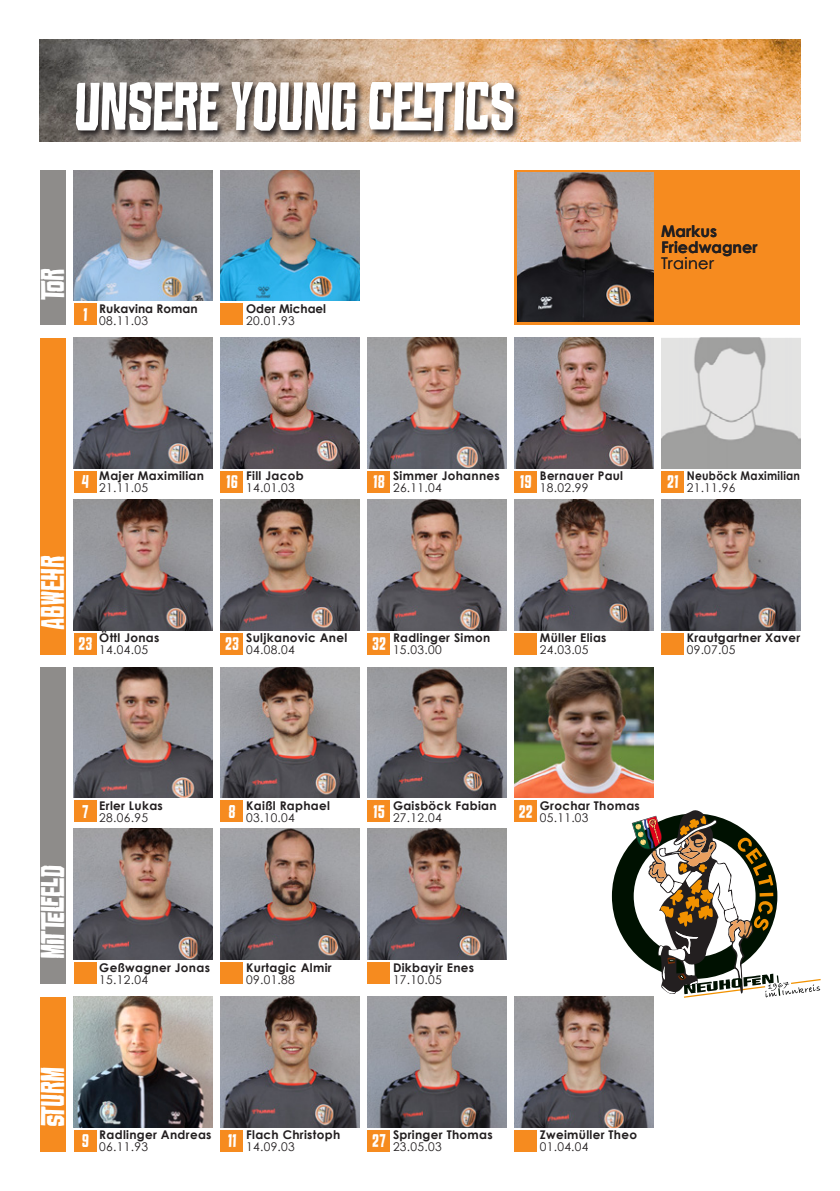
<style>
.page{position:relative;width:840px;height:1191px;background:#fff}
.page>*{position:absolute;margin:0;border:0;box-sizing:border-box;transform-origin:0 0}
.t1{font:75px "Croteau";color:#fff}
.t2{font:36px "Croteau";color:#fff}
.t3{font:20px "Croteau";letter-spacing:.025em;color:#fff}
.t4{font:700 16px/16px "Century Gothic";color:#231f20}
.t5{font:16px "Century Gothic";letter-spacing:.025em;color:#231f20}
.t6{font:700 12px "Century Gothic";letter-spacing:.025em;color:#231f20}
.t7{font:12px "Century Gothic";letter-spacing:.025em;color:#231f20}
.t8{font:700 12px "Century Gothic";color:#231f20}
.t9{font:700 12px "Century Gothic";letter-spacing:.025em;color:#231f20;scale:.9 1}
</style>
<div class="page">
<div style="left:514px;top:170px;width:285px;height:155px;background:#f68b1f"></div>
<div style="left:40px;top:170px;width:25px;height:155px;background:#8e8c8a"></div>
<img style="left:74px;top:170px;width:139px;height:130px">
<img style="left:220px;top:170px;width:139px;height:130px">
<img style="left:517px;top:173px;width:136px;height:149px">
<div style="left:74px;top:304px;width:22px;height:21px;background:#f68b1f"></div>
<div style="left:220px;top:304px;width:23px;height:21px;background:#f68b1f"></div>
<div style="left:40px;top:996px;width:25px;height:155px;background:#f68b1f"></div>
<img style="left:74px;top:996px;width:139px;height:131px">
<img style="left:220px;top:996px;width:139px;height:131px">
<img style="left:367px;top:996px;width:139px;height:131px">
<img style="left:514px;top:996px;width:139px;height:131px">
<div style="left:74px;top:1130px;width:22px;height:21px;background:#f68b1f"></div>
<div style="left:220px;top:1130px;width:23px;height:21px;background:#f68b1f"></div>
<div style="left:367px;top:1130px;width:23px;height:21px;background:#f68b1f"></div>
<div style="left:514px;top:1130px;width:22px;height:21px;background:#f68b1f"></div>
<div style="left:40px;top:338px;width:25px;height:316px;background:#f68b1f"></div>
<img style="left:74px;top:338px;width:139px;height:130px">
<img style="left:661px;top:338px;width:138px;height:130px">
<img style="left:220px;top:338px;width:139px;height:130px">
<img style="left:74px;top:499px;width:139px;height:131px">
<img style="left:367px;top:338px;width:139px;height:130px">
<img style="left:220px;top:499px;width:139px;height:131px">
<img style="left:514px;top:338px;width:139px;height:130px">
<img style="left:367px;top:499px;width:139px;height:131px">
<img style="left:514px;top:499px;width:139px;height:131px">
<img style="left:661px;top:499px;width:138px;height:131px">
<div style="left:74px;top:471px;width:22px;height:21px;background:#f68b1f"></div>
<div style="left:660px;top:471px;width:23px;height:21px;background:#f68b1f"></div>
<div style="left:220px;top:471px;width:23px;height:21px;background:#f68b1f"></div>
<div style="left:74px;top:633px;width:22px;height:21px;background:#f68b1f"></div>
<div style="left:367px;top:471px;width:23px;height:21px;background:#f68b1f"></div>
<div style="left:220px;top:633px;width:23px;height:21px;background:#f68b1f"></div>
<div style="left:514px;top:471px;width:22px;height:21px;background:#f68b1f"></div>
<div style="left:367px;top:633px;width:23px;height:21px;background:#f68b1f"></div>
<div style="left:514px;top:633px;width:22px;height:21px;background:#f68b1f"></div>
<div style="left:660px;top:633px;width:23px;height:21px;background:#f68b1f"></div>
<div style="left:40px;top:667px;width:25px;height:316px;background:#8e8c8a"></div>
<img style="left:74px;top:667px;width:139px;height:130px">
<img style="left:514px;top:667px;width:139px;height:130px">
<img style="left:220px;top:667px;width:139px;height:130px">
<img style="left:74px;top:829px;width:139px;height:130px">
<img style="left:220px;top:829px;width:139px;height:130px">
<img style="left:367px;top:829px;width:139px;height:130px">
<img style="left:367px;top:667px;width:139px;height:130px">
<div style="left:74px;top:801px;width:22px;height:21px;background:#f68b1f"></div>
<div style="left:514px;top:801px;width:22px;height:21px;background:#f68b1f"></div>
<div style="left:220px;top:801px;width:23px;height:21px;background:#f68b1f"></div>
<div style="left:74px;top:962px;width:22px;height:21px;background:#f68b1f"></div>
<div style="left:220px;top:962px;width:23px;height:21px;background:#f68b1f"></div>
<div style="left:367px;top:962px;width:23px;height:21px;background:#f68b1f"></div>
<div style="left:367px;top:801px;width:23px;height:21px;background:#f68b1f"></div>
<svg style="left:598px;top:810px;width:223px;height:193px"></svg>
<img style="left:40px;top:40px;width:759px;height:102px">
<svg style="left:74px;top:80px;width:448px;height:60px;background:#73655b"></svg>
<h1 class="t1" style="left:74px;top:75px;width:442px">UNSERE YOUNG CELTICS</h1>
<h2 class="t2" style="left:37px;top:300px;width:34px;rotate:-90deg">TOR</h2>
<h3 class="t3" style="left:83px;top:306px;width:6px">1</h3>
<p class="t8" style="left:99px;top:301px;width:100px">Rukavina Roman</p>
<p class="t7" style="left:99px;top:313px;width:50px">08.11.03</p>
<p class="t8" style="left:246px;top:301px;width:81px">Oder Michael</p>
<p class="t7" style="left:246px;top:313px;width:50px">20.01.93</p>
<h3 class="t4" style="left:660px;top:223px;width:98px">Markus<br>Friedwagner</h3>
<h3 class="t5" style="left:660px;top:254px;width:54px">Trainer</h3>
<p class="t6" style="left:99px;top:468px;width:106px">Majer Maximilian</p>
<p class="t7" style="left:99px;top:481px;width:50px">21.11.05</p>
<p class="t6" style="left:246px;top:468px;width:59px">Fill Jacob</p>
<p class="t7" style="left:246px;top:481px;width:50px">14.01.03</p>
<p class="t6" style="left:393px;top:468px;width:108px">Simmer Johannes</p>
<p class="t7" style="left:393px;top:481px;width:50px">26.11.04</p>
<p class="t6" style="left:539px;top:468px;width:85px">Bernauer Paul</p>
<p class="t7" style="left:539px;top:481px;width:50px">18.02.99</p>
<h3 class="t3" style="left:81px;top:473px;width:9px">4</h3>
<h3 class="t3" style="left:226px;top:473px;width:13px">16</h3>
<h3 class="t3" style="left:666px;top:473px;width:13px">21</h3>
<h3 class="t3" style="left:373px;top:473px;width:13px">18</h3>
<h3 class="t3" style="left:519px;top:473px;width:13px">19</h3>
<p class="t9" style="left:686px;top:468px;width:127px">Neuböck Maximilian</p>
<p class="t7" style="left:686px;top:481px;width:50px">21.11.96</p>
<h2 class="t2" style="left:37px;top:630px;width:75px;rotate:-90deg">ABWEHR</h2>
<h3 class="t3" style="left:78px;top:635px;width:15px">23</h3>
<p class="t6" style="left:99px;top:630px;width:62px">Öttl Jonas</p>
<p class="t7" style="left:99px;top:642px;width:50px">14.04.05</p>
<p class="t6" style="left:246px;top:630px;width:102px">Suljkanovic Anel</p>
<p class="t7" style="left:246px;top:642px;width:50px">04.08.04</p>
<h3 class="t3" style="left:225px;top:635px;width:15px">23</h3>
<h3 class="t3" style="left:372px;top:635px;width:15px">32</h3>
<p class="t6" style="left:393px;top:630px;width:99px">Radlinger Simon</p>
<p class="t7" style="left:393px;top:642px;width:50px">15.03.00</p>
<p class="t6" style="left:539px;top:630px;width:68px">Müller Elias</p>
<p class="t7" style="left:539px;top:642px;width:50px">24.03.05</p>
<p class="t6" style="left:686px;top:630px;width:115px">Krautgartner Xaver</p>
<p class="t7" style="left:686px;top:642px;width:50px">09.07.05</p>
<h2 class="t2" style="left:37px;top:959px;width:95px;rotate:-90deg">MITTELFELD</h2>
<p class="t6" style="left:393px;top:798px;width:105px">Gaisböck Fabian</p>
<p class="t7" style="left:393px;top:810px;width:50px">27.12.04</p>
<p class="t6" style="left:246px;top:798px;width:85px">Kaißl Raphael</p>
<p class="t7" style="left:246px;top:810px;width:50px">03.10.04</p>
<p class="t6" style="left:99px;top:798px;width:65px">Erler Lukas</p>
<p class="t7" style="left:99px;top:810px;width:50px">28.06.95</p>
<p class="t6" style="left:539px;top:798px;width:101px">Grochar Thomas</p>
<p class="t7" style="left:539px;top:810px;width:50px">05.11.03</p>
<h3 class="t3" style="left:82px;top:803px;width:8px">7</h3>
<h3 class="t3" style="left:228px;top:803px;width:8px">8</h3>
<h3 class="t3" style="left:373px;top:803px;width:13px">15</h3>
<h3 class="t3" style="left:518px;top:803px;width:15px">22</h3>
<p class="t6" style="left:99px;top:959px;width:112px">Geßwagner Jonas</p>
<p class="t7" style="left:99px;top:972px;width:50px">15.12.04</p>
<p class="t6" style="left:246px;top:959px;width:87px">Kurtagic Almir</p>
<p class="t7" style="left:246px;top:972px;width:50px">09.01.88</p>
<p class="t6" style="left:393px;top:959px;width:83px">Dikbayir Enes</p>
<p class="t7" style="left:393px;top:972px;width:50px">17.10.05</p>
<h2 class="t2" style="left:37px;top:1127px;width:61px;rotate:-90deg">STURM</h2>
<p class="t6" style="left:99px;top:1127px;width:114px">Radlinger Andreas</p>
<p class="t7" style="left:99px;top:1139px;width:50px">06.11.93</p>
<p class="t6" style="left:246px;top:1127px;width:95px">Flach Christoph</p>
<p class="t7" style="left:246px;top:1139px;width:50px">14.09.03</p>
<p class="t6" style="left:393px;top:1127px;width:101px">Springer Thomas</p>
<p class="t7" style="left:393px;top:1139px;width:50px">23.05.03</p>
<h3 class="t3" style="left:82px;top:1132px;width:8px">9</h3>
<h3 class="t3" style="left:227px;top:1132px;width:10px">11</h3>
<h3 class="t3" style="left:372px;top:1132px;width:15px">27</h3>
<p class="t6" style="left:539px;top:1127px;width:99px">Zweimüller Theo</p>
<p class="t7" style="left:539px;top:1139px;width:50px">01.04.04</p>
</div>
